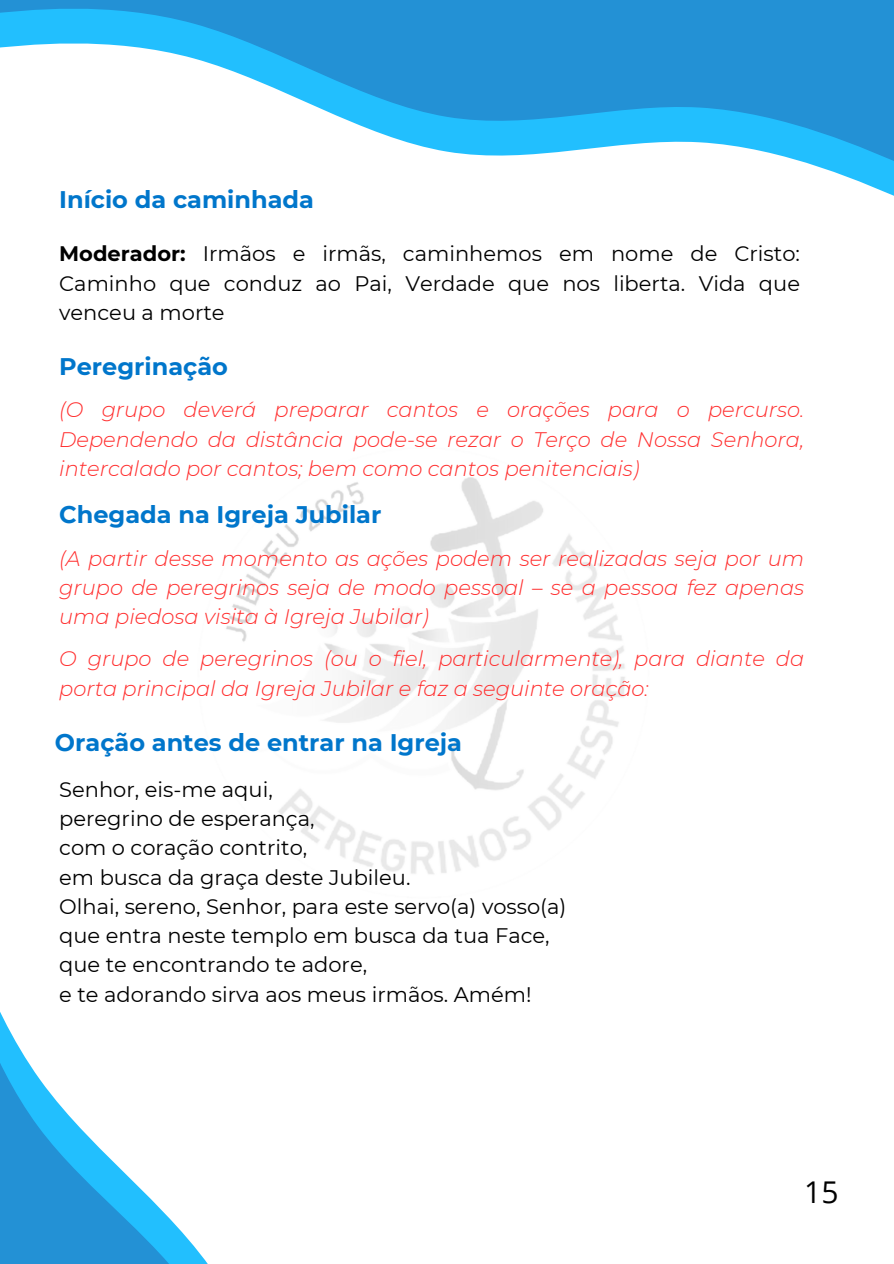
<style>
.page{position:relative;width:894px;height:1264px;background:#fff}
.page>*{position:absolute;margin:0;border:0;box-sizing:border-box;transform-origin:0 0}
.t1{font:30px "Open Sans";color:#000}
.t2{font:700 24px "Montserrat";color:#0076cb}
.t3{font:italic 300 21px/29.2px "Montserrat";color:#ff2d2d;text-align:justify}
.t4{font:21px/29.2px "Montserrat";color:#000;text-align:justify}
.s1{font-weight:700}
</style>
<div class="page">
<svg style="left:0;top:0;width:893px;height:186px"></svg>
<svg style="left:0;top:1012px;width:207px;height:251px"></svg>
<img style="left:226px;top:477px;width:399px;height:397px">
<h2 class="t2" style="left:59px;top:185px;width:256px">Início da caminhada</h2>
<p class="t4" style="left:59px;top:239px;width:742px"><span class="s1">Moderador:</span> Irmãos e irmãs, caminhemos em nome de Cristo:<br>Caminho que conduz ao Pai, Verdade que nos liberta. Vida que venceu a morte</p>
<h2 class="t2" style="left:59px;top:352px;width:170px">Peregrinação</h2>
<p class="t3" style="left:59px;top:395px;width:746px">(O grupo deverá preparar cantos e orações para o percurso.<br>Dependendo da distância pode-se rezar o Terço de Nossa Senhora, intercalado por cantos; bem como cantos penitenciais)</p>
<p class="t2" style="left:59px;top:500px;width:324px">Chegada na Igreja Jubilar</p>
<p class="t3" style="left:59px;top:543px;width:746px">(A partir desse momento as ações podem ser realizadas seja por um grupo de peregrinos seja de modo pessoal – se a pessoa fez apenas uma piedosa visita à Igreja Jubilar)</p>
<p class="t3" style="left:59px;top:644px;width:746px">O grupo de peregrinos (ou o fiel, particularmente), para diante da porta principal da Igreja Jubilar e faz a seguinte oração:</p>
<h2 class="t2" style="left:55px;top:727px;width:408px">Oração antes de entrar na Igreja</h2>
<p class="t4" style="left:59px;top:774px;width:215px">Senhor, eis-me aqui,</p>
<p class="t4" style="left:59px;top:804px;width:257px">peregrino de esperança,</p>
<h2 class="t4" style="left:59px;top:833px;width:249px">com o coração contrito,</h2>
<p class="t4" style="left:59px;top:862px;width:353px">em busca da graça deste Jubileu.</p>
<p class="t4" style="left:59px;top:891px;width:508px">Olhai, sereno, Senhor, para este servo(a) vosso(a)</p>
<p class="t4" style="left:59px;top:921px;width:492px">que entra neste templo em busca da tua Face,</p>
<p class="t4" style="left:59px;top:950px;width:309px">que te encontrando te adore,</p>
<p class="t4" style="left:59px;top:979px;width:474px">e te adorando sirva aos meus irmãos. Amém!</p>
<h1 class="t1" style="left:804px;top:1170px;width:36px">15</h1>
</div>
